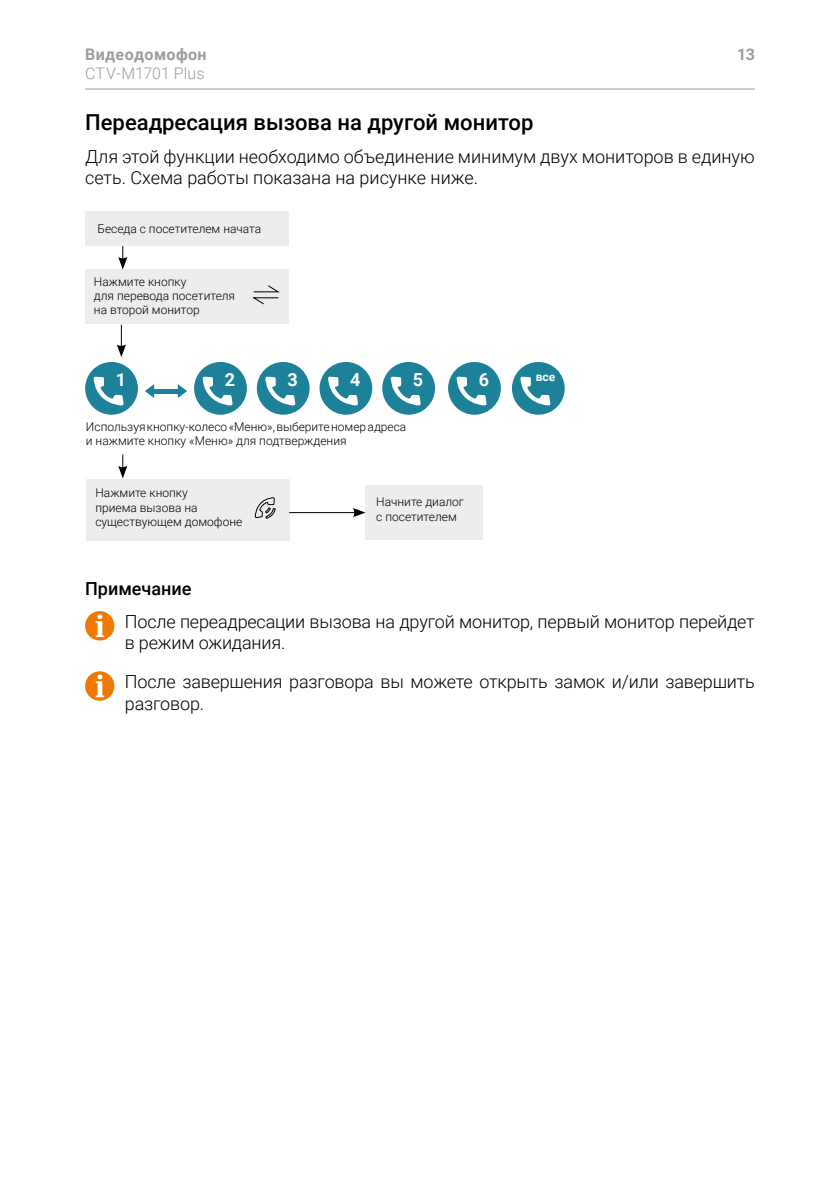
<style>
.page{position:relative;width:840px;height:1191px;background:#fff}
.page>*{position:absolute;margin:0;border:0;box-sizing:border-box;transform-origin:0 0}
.t1{font:500 22px "Roboto";color:#000}
.t2{font:300 18px/21.6px "Roboto";letter-spacing:-.01em;color:#000}
.t3{font:500 18px "Roboto";color:#000}
.t4{font:700 18px "Roboto";color:#fff}
.t5{font:700 16px "Roboto";letter-spacing:.025em;color:#9d9d9c}
.t6{font:300 16px "Roboto";letter-spacing:.005em;color:#9d9d9c}
.t7{font:300 12px/14.4px "Roboto";color:#000}
.t8{font:700 12px "Roboto";color:#fff}
</style>
<div class="page">
<hr style="left:85px;top:89px;width:669px;height:1px;background:#9d9d9c">
<div style="left:364px;top:485px;width:118px;height:55px;background:#ededed"></div>
<div style="left:86px;top:479px;width:203px;height:61px;background:#ededed"></div>
<div style="left:85px;top:269px;width:203px;height:55px;background:#ededed"></div>
<hr style="left:289px;top:512px;width:67px;height:1px;background:#000">
<svg style="left:352px;top:508px;width:13px;height:9px"></svg>
<svg style="left:117px;top:325px;width:9px;height:32px"></svg>
<svg style="left:118px;top:454px;width:9px;height:24px"></svg>
<svg style="left:118px;top:246px;width:9px;height:23px"></svg>
<div style="left:85px;top:211px;width:203px;height:35px;background:#ededed"></div>
<svg style="left:254px;top:497px;width:22px;height:22px"></svg>
<div style="left:85px;top:362px;width:53px;height:53px;background:#1d8199;border-radius:50%"></div>
<div style="left:194px;top:362px;width:53px;height:53px;background:#1d8199;border-radius:50%"></div>
<div style="left:257px;top:362px;width:52px;height:53px;background:#1d8199;border-radius:50%"></div>
<div style="left:319px;top:362px;width:53px;height:53px;background:#1d8199;border-radius:50%"></div>
<div style="left:382px;top:362px;width:53px;height:53px;background:#1d8199;border-radius:50%"></div>
<div style="left:448px;top:362px;width:52px;height:53px;background:#1d8199;border-radius:50%"></div>
<div style="left:511px;top:362px;width:53px;height:53px;background:#1d8199;border-radius:50%"></div>
<svg style="left:93px;top:377px;width:30px;height:28px"></svg>
<svg style="left:202px;top:377px;width:30px;height:28px"></svg>
<svg style="left:265px;top:377px;width:30px;height:28px"></svg>
<svg style="left:328px;top:377px;width:30px;height:28px"></svg>
<svg style="left:390px;top:377px;width:30px;height:28px"></svg>
<svg style="left:456px;top:377px;width:30px;height:28px"></svg>
<svg style="left:520px;top:377px;width:30px;height:28px"></svg>
<svg style="left:145px;top:384px;width:9px;height:14px"></svg>
<svg style="left:178px;top:384px;width:9px;height:14px"></svg>
<hr style="left:151px;top:389px;width:29px;height:4px;background:#1d8199">
<svg style="left:252px;top:285px;width:28px;height:20px"></svg>
<div style="left:85px;top:611px;width:29px;height:29px;background:#ef7900;border-radius:50%"></div>
<svg style="left:96px;top:614px;width:8px;height:23px"></svg>
<div style="left:85px;top:671px;width:29px;height:30px;background:#ef7900;border-radius:50%"></div>
<svg style="left:96px;top:674px;width:8px;height:23px"></svg>
<p class="t5" style="left:85px;top:43px;width:123px">Видеодомофон</p>
<p class="t6" style="left:85px;top:62px;width:121px">CTV-M1701 Plus</p>
<p class="t5" style="left:736px;top:43px;width:19px">13</p>
<p class="t1" style="left:85px;top:107px;width:449px">Переадресация вызова на другой монитор</p>
<p class="t2" style="left:85px;top:145px;width:670px">Для этой функции необходимо объединение минимум двух мониторов в единую сеть. Схема работы показана на рисунке ниже.</p>
<p class="t7" style="left:97px;top:221px;width:165px">Беседа с посетителем начата</p>
<p class="t7" style="left:94px;top:274px;width:143px">Нажмите кнопку<br>для перевода посетителя на второй монитор</p>
<p class="t4" style="left:116px;top:367px;width:12px">1</p>
<p class="t4" style="left:224px;top:367px;width:12px">2</p>
<p class="t4" style="left:287px;top:367px;width:12px">3</p>
<p class="t4" style="left:350px;top:367px;width:12px">4</p>
<p class="t4" style="left:412px;top:367px;width:12px">5</p>
<p class="t4" style="left:478px;top:367px;width:12px">6</p>
<p class="t8" style="left:535px;top:368px;width:21px">все</p>
<p class="t7" style="left:86px;top:419px;width:322px">Используя кнопку-колесо «Меню», выберите номер адреса и нажмите кнопку «Меню» для подтверждения</p>
<p class="t7" style="left:95px;top:485px;width:148px">Нажмите кнопку<br>приема вызова на существующем домофоне</p>
<p class="t7" style="left:376px;top:494px;width:89px">Начните диалог с посетителем</p>
<p class="t3" style="left:85px;top:576px;width:108px">Примечание</p>
<p class="t2" style="left:125px;top:610px;width:631px">После переадресации вызова на другой монитор, первый монитор перейдет в режим ожидания.</p>
<p class="t2" style="left:125px;top:670px;width:631px">После завершения разговора вы можете открыть замок и/или завершить разговор.</p>
</div>
